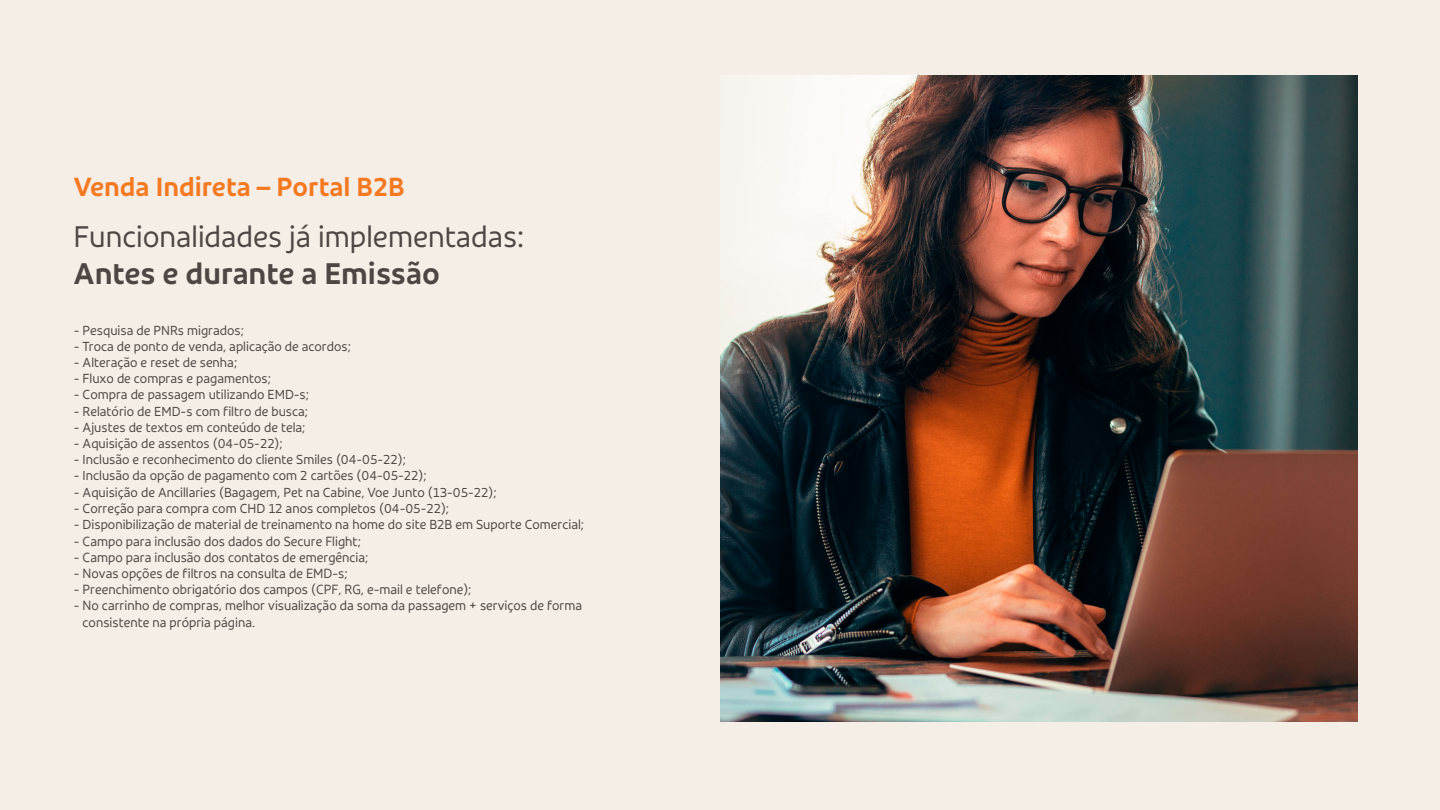
<style>
.page{position:relative;width:1440px;height:810px;background:#f4eee7}
.page>*{position:absolute;margin:0;border:0;box-sizing:border-box;transform-origin:0 0}
.t1{font:30.75px "GOL Sans Display";color:#4e4642}
.t2{font:700 30.75px "GOL Sans Display";color:#4e4642}
.t3{font:700 27px "GOL Sans Display";color:#f47921}
.t4{font:13.5px/16.2px "GOL Sans Display";color:#4e4642}
</style>
<div class="page">
<img style="left:720px;top:75px;width:638px;height:647px">
<p class="t3" style="left:74px;top:170px;width:332px">Venda Indireta – Portal B2B</p>
<p class="t1" style="left:74px;top:218px;width:452px">Funcionalidades já implementadas:</p>
<p class="t2" style="left:74px;top:254px;width:368px">Antes e durante a Emissão</p>
<p class="t4" style="left:74px;top:322px;width:171px">- Pesquisa de PNRs migrados;</p>
<p class="t4" style="left:74px;top:338px;width:278px">- Troca de ponto de venda, aplicação de acordos;</p>
<p class="t4" style="left:74px;top:354px;width:165px">- Alteração e reset de senha;</p>
<p class="t4" style="left:74px;top:370px;width:198px">- Fluxo de compras e pagamentos;</p>
<p class="t4" style="left:74px;top:386px;width:237px">- Compra de passagem utilizando EMD-s;</p>
<p class="t4" style="left:74px;top:403px;width:236px">- Relatório de EMD-s com filtro de busca;</p>
<p class="t4" style="left:74px;top:419px;width:233px">- Ajustes de textos em conteúdo de tela;</p>
<p class="t4" style="left:74px;top:435px;width:210px">- Aquisição de assentos (04-05-22);</p>
<p class="t4" style="left:74px;top:451px;width:334px">- Inclusão e reconhecimento do cliente Smiles (04-05-22);</p>
<p class="t4" style="left:74px;top:467px;width:354px">- Inclusão da opção de pagamento com 2 cartões (04-05-22);</p>
<p class="t4" style="left:74px;top:484px;width:424px">- Aquisição de Ancillaries (Bagagem, Pet na Cabine, Voe Junto (13-05-22);</p>
<p class="t4" style="left:74px;top:500px;width:377px">- Correção para compra com CHD 12 anos completos (04-05-22);</p>
<p class="t4" style="left:74px;top:516px;width:512px">- Disponibilização de material de treinamento na home do site B2B em Suporte Comercial;</p>
<p class="t4" style="left:74px;top:533px;width:288px">- Campo para inclusão dos dados do Secure Flight;</p>
<p class="t4" style="left:74px;top:549px;width:296px">- Campo para inclusão dos contatos de emergência;</p>
<p class="t4" style="left:74px;top:565px;width:275px">- Novas opções de filtros na consulta de EMD-s;</p>
<p class="t4" style="left:74px;top:581px;width:399px">- Preenchimento obrigatório dos campos (CPF, RG, e-mail e telefone);</p>
<p class="t4" style="left:83px;top:597px;width:501px;text-indent:-9px">- No carrinho de compras, melhor visualização da soma da passagem + serviços de forma consistente na própria página.</p>
</div>
